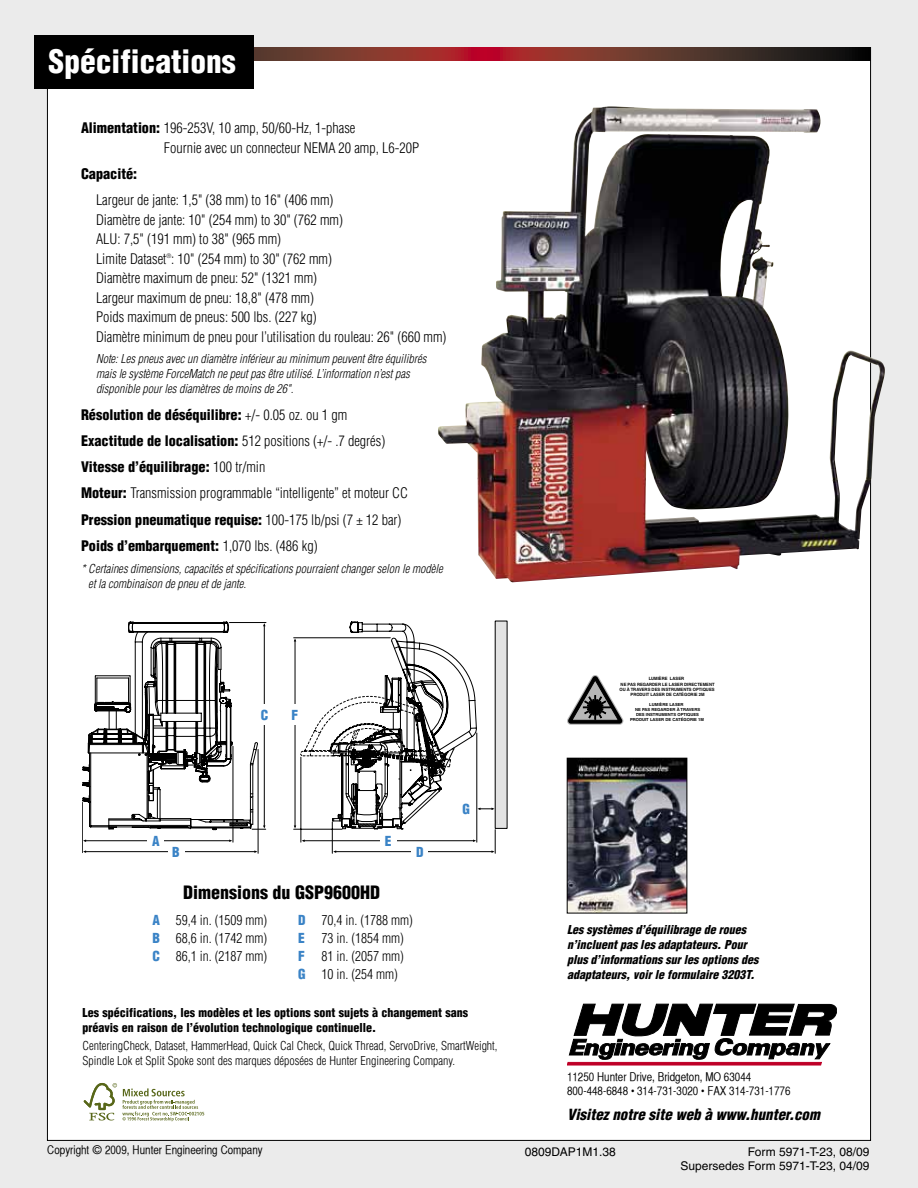
<style>
.page{position:relative;width:918px;height:1188px;background:#ebebeb}
.page>*{position:absolute;margin:0;border:0;box-sizing:border-box;transform-origin:0 0}
.t1{font:900 condensed 31.5px "Helvetica";color:#fff}
.t2{font:900 condensed 18px "Helvetica";color:#000}
.t3{font:italic 900 condensed 15px "Helvetica";color:#000}
.t4{font:300 condensed 14.25px/19.5px "Helvetica";color:#000}
.t5{font:900 condensed 14.25px "Helvetica";color:#000}
.t6{font:300 condensed 13.5px/18px "Helvetica";color:#000;text-align:justify}
.t7{font:900 condensed 13.5px "Helvetica";color:#3a83c6}
.t8{font:italic 300 condensed 12px/15px "Helvetica";color:#000}
.t9{font:300 condensed 12px/15px "Helvetica";color:#000}
.t10{font:italic 900 condensed 12px/15px "Helvetica";color:#000}
.t11{font:900 condensed 12px/15px "Helvetica";color:#000}
.t12{font:12px/14.4px "Helvetica CY Plain";color:#000}
.t13{font:12px/14.4px "Helvetica";color:#000;text-align:right}
.t14{font:300 condensed 6px "Helvetica";color:#000}
.t15{font:700 4.35px/5.2px "Helvetica";color:#000;text-align:center;scale:.96 1}
.t16{font:700 4.2px/5.1px "Helvetica";color:#000;text-align:center}
.s1{font-weight:900}
.s2{font-weight:900;color:#3a83c6}
</style>
<div class="page">
<div style="left:47px;top:47px;width:824px;height:1094px;background:#fff"></div>
<svg style="left:254px;top:47px;width:617px;height:14px;background:#6c2d28"></svg>
<div style="left:34px;top:35px;width:220px;height:54px;background:#000"></div>
<img style="left:569px;top:760px;width:116px;height:151px">
<div style="left:567px;top:758px;width:120px;height:155px;border:1px solid #000"></div>
<svg style="left:567px;top:1004px;width:270px;height:61px"></svg>
<svg style="left:82px;top:622px;width:185px;height:208px"></svg>
<hr style="left:82px;top:802px;width:1px;height:51px;background:#000">
<hr style="left:233px;top:746px;width:1px;height:96px;background:#000">
<hr style="left:85px;top:840px;width:145px;height:1px;background:#000">
<hr style="left:258px;top:749px;width:1px;height:104px;background:#000">
<hr style="left:85px;top:851px;width:171px;height:1px;background:#000">
<svg style="left:293px;top:622px;width:203px;height:231px"></svg>
<div style="left:495px;top:621px;width:12px;height:207px;background:#e3e3e3"></div>
<div style="left:148px;top:833px;width:16px;height:16px;background:#fff"></div>
<div style="left:168px;top:844px;width:16px;height:16px;background:#fff"></div>
<div style="left:256px;top:704px;width:17px;height:20px;background:#fff"></div>
<div style="left:287px;top:704px;width:16px;height:20px;background:#fff"></div>
<div style="left:380px;top:833px;width:16px;height:16px;background:#fff"></div>
<div style="left:412px;top:844px;width:16px;height:16px;background:#fff"></div>
<div style="left:458px;top:801px;width:16px;height:16px;background:#fff"></div>
<img style="left:438px;top:107px;width:447px;height:475px">
<svg style="left:567px;top:675px;width:56px;height:50px"></svg>
<svg style="left:84px;top:1083px;width:120px;height:38px"></svg>
<h1 class="t1" style="left:49px;top:42px;width:189px">Spécifications</h1>
<p class="t4" style="left:164px;top:118px;width:257px;text-indent:-83px"><span class="s1">Alimentation:</span> 196-253V, 10 amp, 50/60-Hz, 1-phase<br>Fournie avec un connecteur NEMA 20 amp, L6-20P</p>
<p class="t5" style="left:81px;top:165px;width:58px">Capacité:</p>
<p class="t4" style="left:96px;top:190px;width:249px">Largeur de jante: 1,5" (38 mm) to 16" (406 mm)<br>Diamètre de jante: 10" (254 mm) to 30" (762 mm)<br>ALU: 7,5" (191 mm) to 38" (965 mm)<br>Limite Dataset : 10" (254 mm) to 30" (762 mm)</p>
<p class="t14" style="left:166px;top:252px;width:6px">®</p>
<p class="t4" style="left:96px;top:268px;width:352px">Diamètre maximum de pneu: 52" (1321 mm)<br>Largeur maximum de pneu: 18,8" (478 mm)<br>Poids maximum de pneus: 500 lbs. (227 kg)<br>Diamètre minimum de pneu pour l’utilisation du rouleau: 26" (660 mm)</p>
<p class="t8" style="left:96px;top:351px;width:332px">Note: Les pneus avec un diamètre inférieur au minimum peuvent être équilibrés mais le système ForceMatch ne peut pas être utilisé. L’information n’est pas disponible pour les diamètres de moins de 26".</p>
<p class="t4" style="left:81px;top:401px;width:329px;line-height:26.2px"><span class="s1">Résolution de déséquilibre:</span> +/- 0.05 oz. ou 1 gm <span class="s1">Exactitude de localisation:</span> 512 positions (+/- .7 degrés)<br><span class="s1">Vitesse d’équilibrage:</span> 100 tr/min<br><span class="s1">Moteur:</span> Transmission programmable “intelligente” et moteur CC <span class="s1">Pression pneumatique requise:</span> 100-175 lb/psi (7 ± 12 bar)<br><span class="s1">Poids d’embarquement:</span> 1,070 lbs. (486 kg)</p>
<p class="t8" style="left:88px;top:561px;width:356px;text-indent:-7px">* Certaines dimensions, capacités et spécifications pourraient changer selon le modèle et la combinaison de pneu et de jante.</p>
<p class="t7" style="left:261px;top:706px;width:9px">C</p>
<p class="t7" style="left:292px;top:706px;width:8px">F</p>
<p class="t15" style="left:619px;top:676px;width:101px">LUMIÈRE LASER<br>NE PAS REGARDER LE LASER DIRECTEMENT<br>OU À TRAVERS DES INSTRUMENTS OPTIQUES<br>PRODUIT LASER DE CATÉGORIE 2M</p>
<p class="t16" style="left:630px;top:702px;width:76px">LUMIÈRE LASER<br>NE PAS REGARDER À TRAVERS<br>DES INSTRUMENTS OPTIQUES<br>PRODUIT LASER DE CATÉGORIE 1M</p>
<p class="t7" style="left:152px;top:833px;width:9px">A</p>
<p class="t7" style="left:172px;top:844px;width:9px">B</p>
<p class="t7" style="left:385px;top:833px;width:8px">E</p>
<p class="t7" style="left:416px;top:844px;width:9px">D</p>
<p class="t7" style="left:462px;top:801px;width:9px">G</p>
<p class="t2" style="left:183px;top:881px;width:199px">Dimensions du GSP9600HD</p>
<p class="t6" style="left:153px;top:911px;width:116px"><span class="s2">A</span> 59,4 in. (1509 mm)<br><span class="s2">B</span> 68,6 in. (1742 mm)<br><span class="s2">C</span> 86,1 in. (2187 mm)</p>
<p class="t6" style="left:298px;top:911px;width:116px;text-align:left"><span class="s2">D</span> 70,4 in. (1788 mm)<br><span class="s2">E</span> 73 in. (1854 mm)<br><span class="s2">F</span> 81 in. (2057 mm)<br><span class="s2">G</span> 10 in. (254 mm)</p>
<p class="t11" style="left:82px;top:1005px;width:387px">Les spécifications, les modèles et les options sont sujets à changement sans préavis en raison de l’évolution technologique continuelle.</p>
<p class="t9" style="left:82px;top:1038px;width:417px">CenteringCheck, Dataset, HammerHead, Quick Cal‐Check, Quick‐Thread, ServoDrive, SmartWeight,<br>Spindle‐Lok et Split Spoke sont des marques déposées de Hunter Engineering Company.</p>
<p class="t12" style="left:47px;top:1142px;width:217px">Copyright © 2009, Hunter Engineering Company</p>
<p class="t10" style="left:567px;top:922px;width:193px">Les systèmes d’équilibrage de roues n’incluent pas les adaptateurs. Pour plus d’informations sur les options des adaptateurs, voir le formulaire 3203T.</p>
<p class="t12" style="left:567px;top:1069px;width:225px">11250 Hunter Drive, Bridgeton, MO 63044<br>800-448-6848 • 314-731-3020 • FAX 314-731-1776</p>
<p class="t3" style="left:567px;top:1105px;width:254px">Visitez notre site web à www.hunter.com</p>
<p class="t13" style="left:525px;top:1145px;width:92px">0809DAP1M1.38</p>
<p class="t13" style="left:680px;top:1145px;width:191px">Form 5971-T-23, 08/09<br>Supersedes Form 5971-T-23, 04/09</p>
</div>
